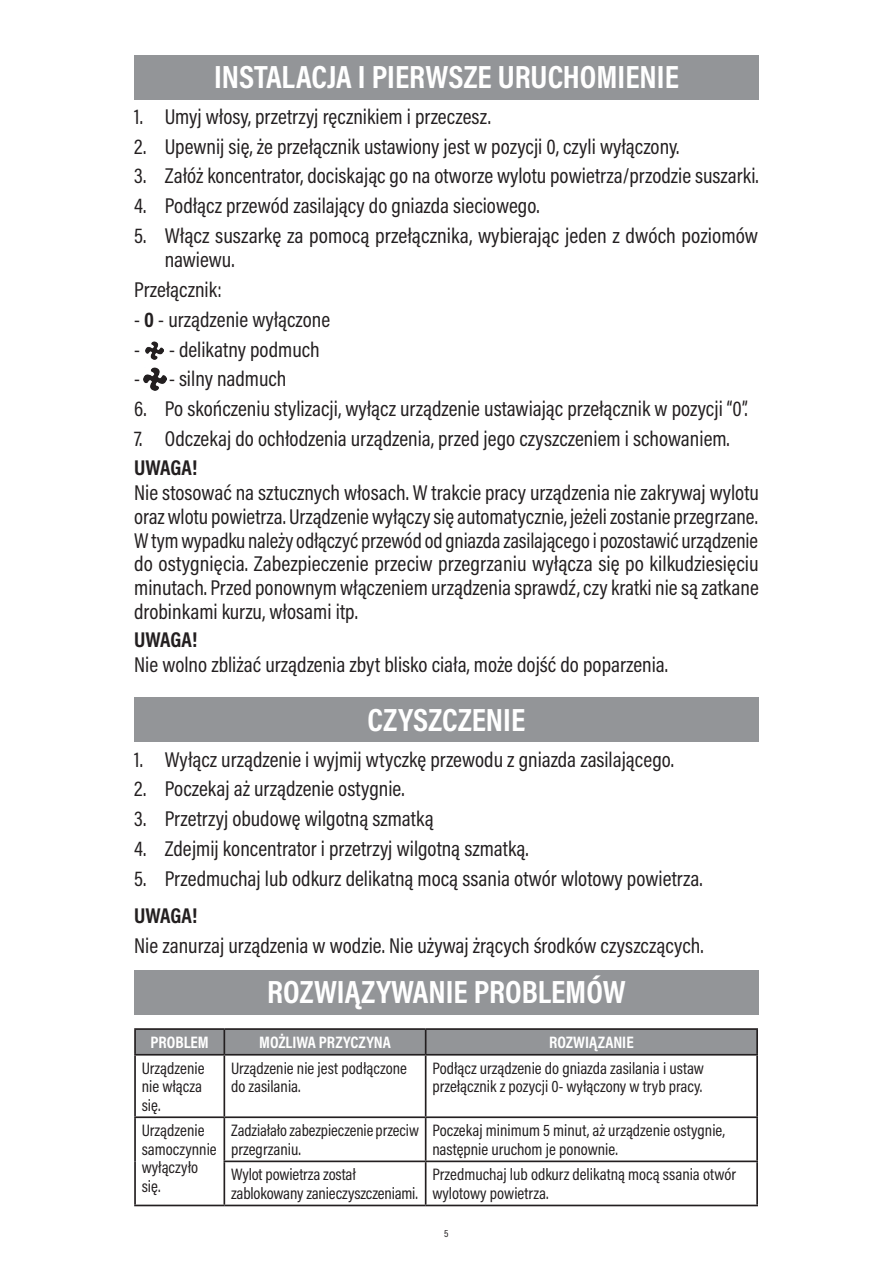
<style>
.page{position:relative;width:893px;height:1263px;background:#fff}
.page>*{position:absolute;margin:0;border:0;box-sizing:border-box;transform-origin:0 0}
.naglowek{font:700 32.4px "Acumin Pro Cond";color:#fff}
.txt02_mały{font:21.6px/23.7px "Acumin Pro Cond";color:#231f20}
.Należy01{font:700 21.6px "Acumin Pro Cond";color:#231f20}
.txt02_mały-2{font:700 21.6px "Acumin Pro Cond";color:#231f20}
.txt02_mały-3{font:16.8px/18.5px "Acumin Pro Cond";color:#231f20}
.Należy01-2{font:700 16.8px "Acumin Pro Cond";color:#fff}
.t1{font:10.5px "Acumin Pro Cond";color:#231f20}
.s1{font-weight:700}
</style>
<div class="page">
<div style="left:134px;top:697px;width:625px;height:44px;background:#939598"></div>
<div style="left:134px;top:970px;width:625px;height:44px;background:#939598"></div>
<div style="left:134px;top:55px;width:625px;height:44px;background:#939598"></div>
<hr style="left:134px;top:1028px;width:90px;height:2px;background:#231f20">
<hr style="left:134px;top:1030px;width:2px;height:24px;background:#231f20">
<hr style="left:224px;top:1028px;width:202px;height:2px;background:#231f20">
<hr style="left:426px;top:1028px;width:332px;height:2px;background:#231f20">
<svg style="left:135px;top:1029px;width:621px;height:25px;background:#8d8f92"></svg>
<hr style="left:756px;top:1030px;width:2px;height:24px;background:#231f20">
<hr style="left:134px;top:1054px;width:90px;height:1px;background:#231f20">
<hr style="left:134px;top:1055px;width:2px;height:61px;background:#231f20">
<hr style="left:224px;top:1054px;width:202px;height:1px;background:#231f20">
<hr style="left:223px;top:1055px;width:2px;height:61px;background:#231f20">
<hr style="left:426px;top:1054px;width:332px;height:1px;background:#231f20">
<hr style="left:425px;top:1055px;width:1px;height:61px;background:#231f20">
<hr style="left:756px;top:1055px;width:2px;height:61px;background:#231f20">
<hr style="left:134px;top:1116px;width:90px;height:2px;background:#231f20">
<hr style="left:134px;top:1118px;width:2px;height:43px;background:#231f20">
<hr style="left:224px;top:1116px;width:202px;height:2px;background:#231f20">
<hr style="left:223px;top:1118px;width:2px;height:42px;background:#231f20">
<hr style="left:426px;top:1116px;width:332px;height:2px;background:#231f20">
<hr style="left:425px;top:1118px;width:1px;height:42px;background:#231f20">
<hr style="left:756px;top:1118px;width:2px;height:42px;background:#231f20">
<hr style="left:134px;top:1161px;width:2px;height:43px;background:#231f20">
<hr style="left:223px;top:1160px;width:203px;height:2px;background:#231f20">
<hr style="left:223px;top:1162px;width:2px;height:42px;background:#231f20">
<hr style="left:426px;top:1160px;width:332px;height:2px;background:#231f20">
<hr style="left:425px;top:1162px;width:1px;height:42px;background:#231f20">
<hr style="left:756px;top:1162px;width:2px;height:42px;background:#231f20">
<hr style="left:134px;top:1204px;width:90px;height:2px;background:#231f20">
<hr style="left:224px;top:1204px;width:202px;height:2px;background:#231f20">
<hr style="left:426px;top:1204px;width:332px;height:2px;background:#231f20">
<img style="left:146px;top:342px;width:18px;height:18px">
<img style="left:143px;top:367px;width:24px;height:24px">
<p class="naglowek" style="left:214px;top:55px;width:466px">INSTALACJA I PIERWSZE URUCHOMIENIE</p>
<p class="txt02_mały" style="left:134px;top:104px;width:358px">1. Umyj włosy, przetrzyj ręcznikiem i przeczesz.</p>
<p class="txt02_mały" style="left:134px;top:134px;width:547px">2. Upewnij się, że przełącznik ustawiony jest w pozycji 0, czyli wyłączony.</p>
<p class="txt02_mały" style="left:134px;top:164px;width:626px">3. Załóż koncentrator, dociskając go na otworze wylotu powietrza/przodzie suszarki.</p>
<p class="txt02_mały" style="left:134px;top:194px;width:407px">4. Podłącz przewód zasilający do gniazda sieciowego.</p>
<p class="txt02_mały" style="left:165px;top:223px;width:595px;text-indent:-31px">5. Włącz suszarkę za pomocą przełącznika, wybierając jeden z dwóch poziomów nawiewu.</p>
<p class="txt02_mały" style="left:134px;top:277px;width:89px">Przełącznik:</p>
<p class="txt02_mały" style="left:134px;top:307px;width:198px">- <span class="s1">0</span> - urządzenie wyłączone</p>
<p class="txt02_mały" style="left:134px;top:337px;width:187px">- - delikatny podmuch</p>
<p class="txt02_mały" style="left:134px;top:367px;width:154px">- - silny nadmuch</p>
<p class="txt02_mały" style="left:134px;top:397px;width:615px">6. Po skończeniu stylizacji, wyłącz urządzenie ustawiając przełącznik w pozycji “0”.</p>
<p class="txt02_mały" style="left:134px;top:426px;width:597px">7. Odczekaj do ochłodzenia urządzenia, przed jego czyszczeniem i schowaniem.</p>
<p class="Należy01" style="left:134px;top:453px;width:65px">UWAGA!</p>
<p class="txt02_mały" style="left:134px;top:480px;width:626px;text-align:justify">Nie stosować na sztucznych włosach. W trakcie pracy urządzenia nie zakrywaj wylotu oraz wlotu powietrza. Urządzenie wyłączy się automatycznie, jeżeli zostanie przegrzane.<br>W tym wypadku należy odłączyć przewód od gniazda zasilającego i pozostawić urządzenie do ostygnięcia. Zabezpieczenie przeciw przegrzaniu wyłącza się po kilkudziesięciu minutach. Przed ponownym włączeniem urządzenia sprawdź, czy kratki nie są zatkane drobinkami kurzu, włosami itp.</p>
<p class="txt02_mały-2" style="left:134px;top:625px;width:65px">UWAGA!</p>
<p class="txt02_mały" style="left:134px;top:652px;width:535px">Nie wolno zbliżać urządzenia zbyt blisko ciała, może dojść do poparzenia.</p>
<p class="naglowek" style="left:368px;top:698px;width:159px">CZYSZCZENIE</p>
<p class="txt02_mały" style="left:134px;top:747px;width:541px">1. Wyłącz urządzenie i wyjmij wtyczkę przewodu z gniazda zasilającego.</p>
<p class="txt02_mały" style="left:134px;top:777px;width:272px">2. Poczekaj aż urządzenie ostygnie.</p>
<p class="txt02_mały" style="left:134px;top:807px;width:301px">3. Przetrzyj obudowę wilgotną szmatką</p>
<p class="txt02_mały" style="left:134px;top:836px;width:396px">4. Zdejmij koncentrator i przetrzyj wilgotną szmatką.</p>
<p class="txt02_mały" style="left:134px;top:866px;width:570px">5. Przedmuchaj lub odkurz delikatną mocą ssania otwór wlotowy powietrza.</p>
<p class="Należy01" style="left:134px;top:901px;width:65px">UWAGA!</p>
<p class="txt02_mały" style="left:134px;top:933px;width:571px">Nie zanurzaj urządzenia w wodzie. Nie używaj żrących środków czyszczących.</p>
<p class="naglowek" style="left:267px;top:970px;width:360px">ROZWIĄZYWANIE PROBLEMÓW</p>
<p class="Należy01-2" style="left:151px;top:1031px;width:60px">PROBLEM</p>
<p class="Należy01-2" style="left:259px;top:1031px;width:133px">MOŻLIWA PRZYCZYNA</p>
<p class="Należy01-2" style="left:549px;top:1031px;width:86px">ROZWIĄZANIE</p>
<p class="txt02_mały-3" style="left:142px;top:1058px;width:64px">Urządzenie nie włącza się.</p>
<p class="txt02_mały-3" style="left:231px;top:1058px;width:177px">Urządzenie nie jest podłączone do zasilania.</p>
<p class="txt02_mały-3" style="left:432px;top:1058px;width:273px">Podłącz urządzenie do gniazda zasilania i ustaw przełącznik z pozycji 0- wyłączony w tryb pracy.</p>
<p class="txt02_mały-3" style="left:142px;top:1121px;width:77px">Urządzenie samoczynnie wyłączyło się.</p>
<p class="txt02_mały-3" style="left:231px;top:1121px;width:189px">Zadziałało zabezpieczenie przeciw przegrzaniu.</p>
<p class="txt02_mały-3" style="left:432px;top:1121px;width:294px">Poczekaj minimum 5 minut, aż urządzenie ostygnie, następnie uruchom je ponownie.</p>
<p class="txt02_mały-3" style="left:231px;top:1165px;width:188px">Wylot powietrza został zablokowany zanieczyszczeniami.</p>
<p class="txt02_mały-3" style="left:432px;top:1165px;width:305px">Przedmuchaj lub odkurz delikatną mocą ssania otwór wylotowy powietrza.</p>
<p class="t1" style="left:444px;top:1226px;width:6px">5</p>
</div>
